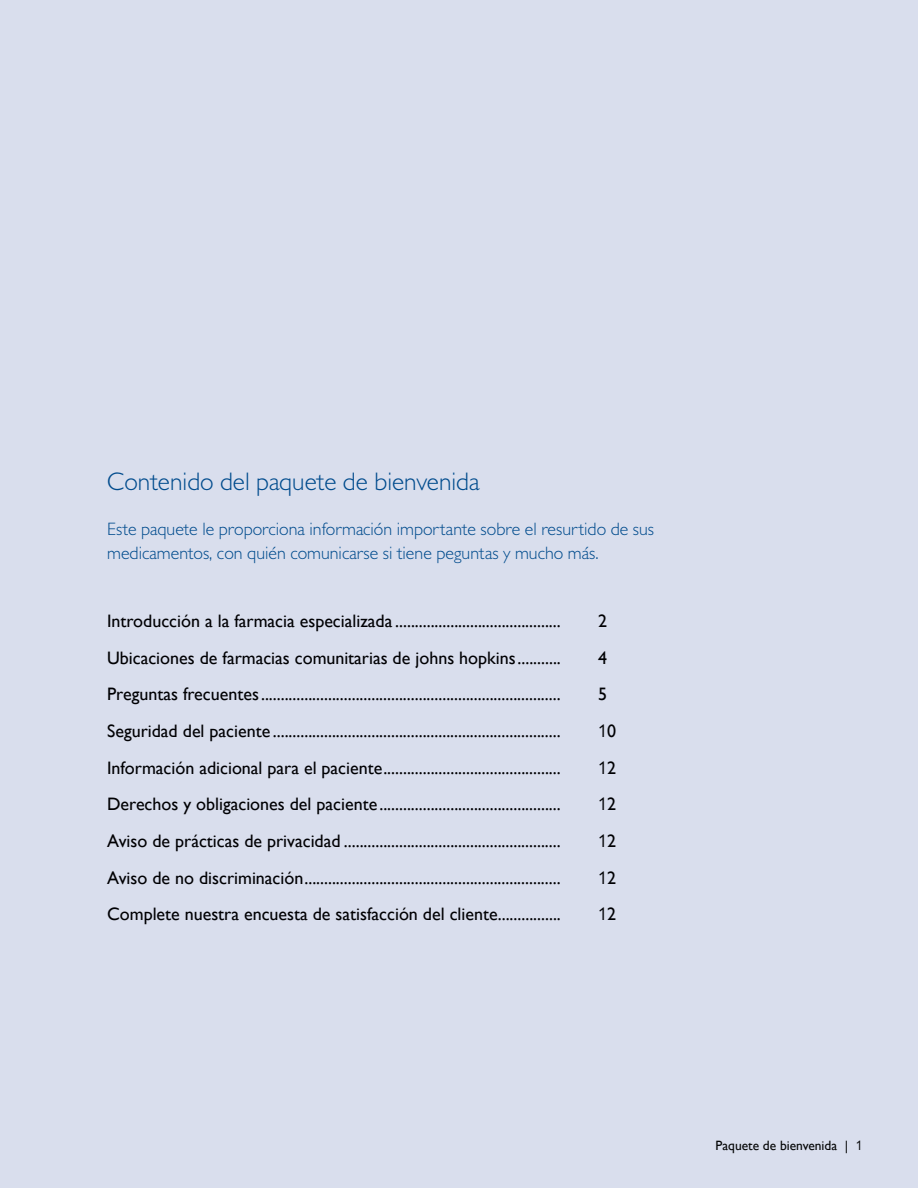
<style>
.page{position:relative;width:918px;height:1188px;background:#d9deed}
.page>*{position:absolute;margin:0;border:0;box-sizing:border-box;transform-origin:0 0}
.t1{font:300 25.5px "Gill Sans";color:#004b8d}
.t2{font:18px "Gill Sans";color:#000003}
.t3{font:300 18px/24px "Gill Sans";color:#004b8d}
.t4{font:18px "Gill Sans Nova";color:#000003}
.t5{font:13.5px "Gill Sans";color:#050607}
.s1{font-family:"Gill Sans"}
.s2{font-family:"Gill Sans Nova"}
</style>
<div class="page">
<p class="t1" style="left:107px;top:466px;width:374px">Contenido del paquete de bienvenida</p>
<p class="t3" style="left:107px;top:517px;width:549px">Este paquete le proporciona información importante sobre el resurtido de sus medicamentos, con quién comunicarse si tiene peguntas y mucho más.</p>
<p class="t2" style="left:107px;top:610px;width:455px">Introducción a la farmacia especializada ..........................................</p>
<p class="t2" style="left:598px;top:610px;width:10px">2</p>
<p class="t2" style="left:107px;top:647px;width:455px">Ubicaciones de farmacias comunitarias de johns hopkins...........</p>
<p class="t2" style="left:598px;top:647px;width:10px">4</p>
<p class="t2" style="left:107px;top:684px;width:455px">Preguntas frecuentes............................................................................</p>
<p class="t2" style="left:598px;top:684px;width:10px">5</p>
<p class="t2" style="left:107px;top:720px;width:455px">Seguridad del paciente .........................................................................</p>
<p class="t4" style="left:598px;top:720px;width:19px">1<span class="s1">0</span></p>
<p class="t2" style="left:107px;top:757px;width:455px">Información adicional para el paciente.............................................</p>
<p class="t4" style="left:598px;top:757px;width:19px">1<span class="s1">2</span></p>
<p class="t2" style="left:107px;top:794px;width:455px">Derechos y obligaciones del paciente..............................................</p>
<p class="t4" style="left:598px;top:793px;width:19px">1<span class="s1">2</span></p>
<p class="t2" style="left:107px;top:830px;width:455px">Aviso de prácticas de privacidad .......................................................</p>
<p class="t4" style="left:598px;top:830px;width:19px">1<span class="s1">2</span></p>
<p class="t2" style="left:107px;top:867px;width:455px">Aviso de no discriminación.................................................................</p>
<p class="t4" style="left:598px;top:867px;width:19px">1<span class="s1">2</span></p>
<p class="t2" style="left:107px;top:904px;width:455px">Complete nuestra encuesta de satisfacción del cliente................</p>
<p class="t4" style="left:598px;top:903px;width:19px">1<span class="s1">2</span></p>
<p class="t5" style="left:716px;top:1138px;width:148px">Paquete de bienvenida | <span class="s2">1</span></p>
</div>
